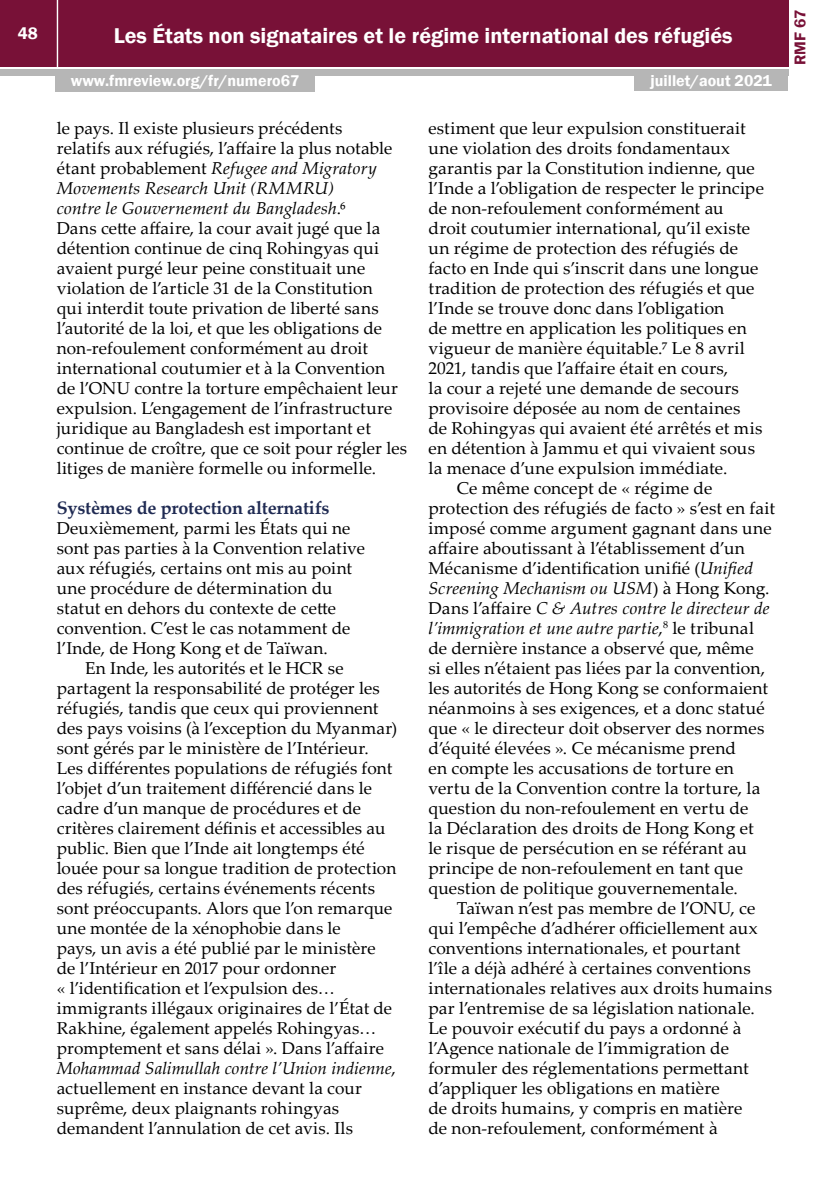
<style>
.page{position:relative;width:840px;height:1191px;background:#fff}
.page>*{position:absolute;margin:0;border:0;box-sizing:border-box;transform-origin:0 0}
.t1{font:600 22px "Franklin Gothic";color:#fff}
.t2{font:700 18px "Palatino Linotype";letter-spacing:-.01em;color:#202b53}
.t3{font:17.2px/20px "Palatino Linotype";letter-spacing:.01em;color:#000}
.t4{font:italic 17.2px "Palatino Linotype";color:#000}
.t5{font:600 17px "Franklin Gothic";color:#fff}
.t6{font:600 16px "Franklin Gothic";color:#fff}
.t7{font:600 16px "Franklin Gothic";color:#781137}
.s1{font-style:italic}
.s2{font-style:normal}
</style>
<div class="page">
<div style="left:0;top:0;width:787px;height:66px;background:#781137"></div>
<div style="left:0;top:69px;width:787px;height:6px;background:#b6b6b6"></div>
<hr style="left:57px;top:0;width:1px;height:67px;background:#fff">
<div style="left:634px;top:73px;width:153px;height:18px;background:#b6b6b6"></div>
<div style="left:55px;top:74px;width:260px;height:18px;background:#b6b6b6"></div>
<p class="t5" style="left:18px;top:23px;width:21px">48</p>
<p class="t1" style="left:114px;top:22px;width:620px">Les États non signataires et le régime international des réfugiés</p>
<p class="t6" style="left:71px;top:71px;width:230px">www.fmreview.org/fr/numero67</p>
<p class="t6" style="left:650px;top:71px;width:123px">juillet/aout 2021</p>
<p class="t3" style="left:57px;top:117px;width:352px">le pays. Il existe plusieurs précédents<br>relatifs aux réfugiés, l’affaire la plus notable étant probablement <span class="s1">Refugee and Migratory Movements Research Unit (RMMRU)<br>contre le Gouvernement du Bangladesh</span>.⁶<br>Dans cette affaire, la cour avait jugé que la détention continue de cinq Rohingyas qui avaient purgé leur peine constituait une violation de l’article 31 de la Constitution<br>qui interdit toute privation de liberté sans l’autorité de la loi, et que les obligations de non-refoulement conformément au droit international coutumier et à la Convention de l’ONU contre la torture empêchaient leur expulsion. L’engagement de l’infrastructure juridique au Bangladesh est important et continue de croître, que ce soit pour régler les litiges de manière formelle ou informelle.</p>
<p class="t2" style="left:57px;top:495px;width:274px">Systèmes de protection alternatifs</p>
<p class="t3" style="left:57px;top:517px;width:309px">Deuxièmement, parmi les États qui ne sont pas parties à la Convention relative aux réfugiés, certains ont mis au point une procédure de détermination du statut en dehors du contexte de cette convention. C’est le cas notamment de l’Inde, de Hong Kong et de Taïwan.</p>
<p class="t3" style="left:57px;top:657px;width:342px;text-indent:28px">En Inde, les autorités et le HCR se partagent la responsabilité de protéger les réfugiés, tandis que ceux qui proviennent des pays voisins (à l’exception du Myanmar) sont gérés par le ministère de l’Intérieur.<br>Les différentes populations de réfugiés font l’objet d’un traitement différencié dans le cadre d’un manque de procédures et de critères clairement définis et accessibles au public. Bien que l’Inde ait longtemps été louée pour sa longue tradition de protection des réfugiés, certains événements récents sont préoccupants. Alors que l’on remarque une montée de la xénophobie dans le<br>pays, un avis a été publié par le ministère de l’Intérieur en 2017 pour ordonner<br>« l’identification et l’expulsion des… immigrants illégaux originaires de l’État de Rakhine, également appelés Rohingyas… promptement et sans délai ». Dans l’affaire <span class="s1">Mohammad Salimullah contre l’Union indienne</span>, actuellement en instance devant la cour suprême, deux plaignants rohingyas demandent l’annulation de cet avis. Ils</p>
<p class="t3" style="left:428px;top:117px;width:318px">estiment que leur expulsion constituerait</p>
<p class="t3" style="left:428px;top:137px;width:303px">une violation des droits fondamentaux</p>
<p class="t3" style="left:428px;top:157px;width:327px">garantis par la Constitution indienne, que</p>
<p class="t3" style="left:428px;top:177px;width:337px">l’Inde a l’obligation de respecter le principe</p>
<p class="t3" style="left:428px;top:197px;width:296px">de non-refoulement conformément au</p>
<p class="t3" style="left:428px;top:217px;width:323px">droit coutumier international, qu’il existe</p>
<p class="t3" style="left:428px;top:237px;width:311px">un régime de protection des réfugiés de</p>
<p class="t3" style="left:428px;top:257px;width:331px">facto en Inde qui s’inscrit dans une longue</p>
<p class="t3" style="left:428px;top:277px;width:327px">tradition de protection des réfugiés et que</p>
<p class="t3" style="left:428px;top:297px;width:297px">l’Inde se trouve donc dans l’obligation</p>
<p class="t3" style="left:428px;top:317px;width:319px">de mettre en application les politiques en</p>
<p class="t3" style="left:428px;top:337px;width:318px">vigueur de manière équitable.⁷ Le 8 avril</p>
<p class="t3" style="left:428px;top:357px;width:301px">2021, tandis que l’affaire était en cours,</p>
<p class="t3" style="left:428px;top:377px;width:312px">la cour a rejeté une demande de secours</p>
<p class="t3" style="left:428px;top:397px;width:313px">provisoire déposée au nom de centaines</p>
<p class="t3" style="left:428px;top:417px;width:335px">de Rohingyas qui avaient été arrêtés et mis</p>
<p class="t3" style="left:428px;top:437px;width:328px">en détention à Jammu et qui vivaient sous</p>
<p class="t3" style="left:428px;top:457px;width:300px">la menace d’une expulsion immédiate.</p>
<p class="t3" style="left:456px;top:477px;width:257px">Ce même concept de « régime de</p>
<p class="t3" style="left:428px;top:497px;width:348px">protection des réfugiés de facto » s’est en fait</p>
<p class="t3" style="left:428px;top:517px;width:344px">imposé comme argument gagnant dans une</p>
<p class="t3" style="left:428px;top:537px;width:318px">affaire aboutissant à l’établissement d’un</p>
<p class="t3" style="left:428px;top:557px;width:326px">Mécanisme d’identification unifié (<span class="s1">Unified</span></p>
<p class="t4" style="left:428px;top:576px;width:342px">Screening Mechanism ou USM<span class="s2">) à Hong Kong.</span></p>
<p class="t4" style="left:428px;top:596px;width:342px"><span class="s2">Dans l’affaire</span> C &amp; Autres contre le directeur de</p>
<p class="t4" style="left:428px;top:616px;width:327px">l’immigration et une autre partie<span class="s2">,</span><sup>8</sup> <span class="s2">le tribunal</span></p>
<p class="t3" style="left:428px;top:637px;width:327px">de dernière instance a observé que, même</p>
<p class="t3" style="left:428px;top:657px;width:338px">si elles n’étaient pas liées par la convention,</p>
<p class="t3" style="left:428px;top:677px;width:341px">les autorités de Hong Kong se conformaient</p>
<p class="t3" style="left:428px;top:697px;width:337px">néanmoins à ses exigences, et a donc statué</p>
<p class="t3" style="left:428px;top:717px;width:337px">que « le directeur doit observer des normes</p>
<p class="t3" style="left:428px;top:737px;width:309px">d’équité élevées ». Ce mécanisme prend</p>
<p class="t3" style="left:428px;top:757px;width:307px">en compte les accusations de torture en</p>
<p class="t3" style="left:428px;top:777px;width:333px">vertu de la Convention contre la torture, la</p>
<p class="t3" style="left:428px;top:797px;width:321px">question du non-refoulement en vertu de</p>
<p class="t3" style="left:428px;top:817px;width:327px">la Déclaration des droits de Hong Kong et</p>
<p class="t3" style="left:428px;top:837px;width:320px">le risque de persécution en se référant au</p>
<p class="t3" style="left:428px;top:857px;width:316px">principe de non-refoulement en tant que</p>
<p class="t3" style="left:428px;top:877px;width:311px">question de politique gouvernementale.</p>
<p class="t3" style="left:456px;top:897px;width:300px">Taïwan n’est pas membre de l’ONU, ce</p>
<p class="t3" style="left:428px;top:917px;width:330px">qui l’empêche d’adhérer officiellement aux</p>
<p class="t3" style="left:428px;top:937px;width:313px">conventions internationales, et pourtant</p>
<p class="t3" style="left:428px;top:957px;width:323px">l’île a déjà adhéré à certaines conventions</p>
<p class="t3" style="left:428px;top:977px;width:345px">internationales relatives aux droits humains</p>
<p class="t3" style="left:428px;top:997px;width:328px">par l’entremise de sa législation nationale.</p>
<p class="t3" style="left:428px;top:1017px;width:314px">Le pouvoir exécutif du pays a ordonné à</p>
<p class="t3" style="left:428px;top:1037px;width:302px">l’Agence nationale de l’immigration de</p>
<p class="t3" style="left:428px;top:1057px;width:321px">formuler des réglementations permettant</p>
<p class="t3" style="left:428px;top:1077px;width:292px">d’appliquer les obligations en matière</p>
<p class="t3" style="left:428px;top:1097px;width:315px">de droits humains, y compris en matière</p>
<p class="t3" style="left:428px;top:1117px;width:290px">de non-refoulement, conformément à</p>
<p class="t7" style="left:789px;top:65px;width:57px;rotate:-90deg">RMF 67</p>
</div>
